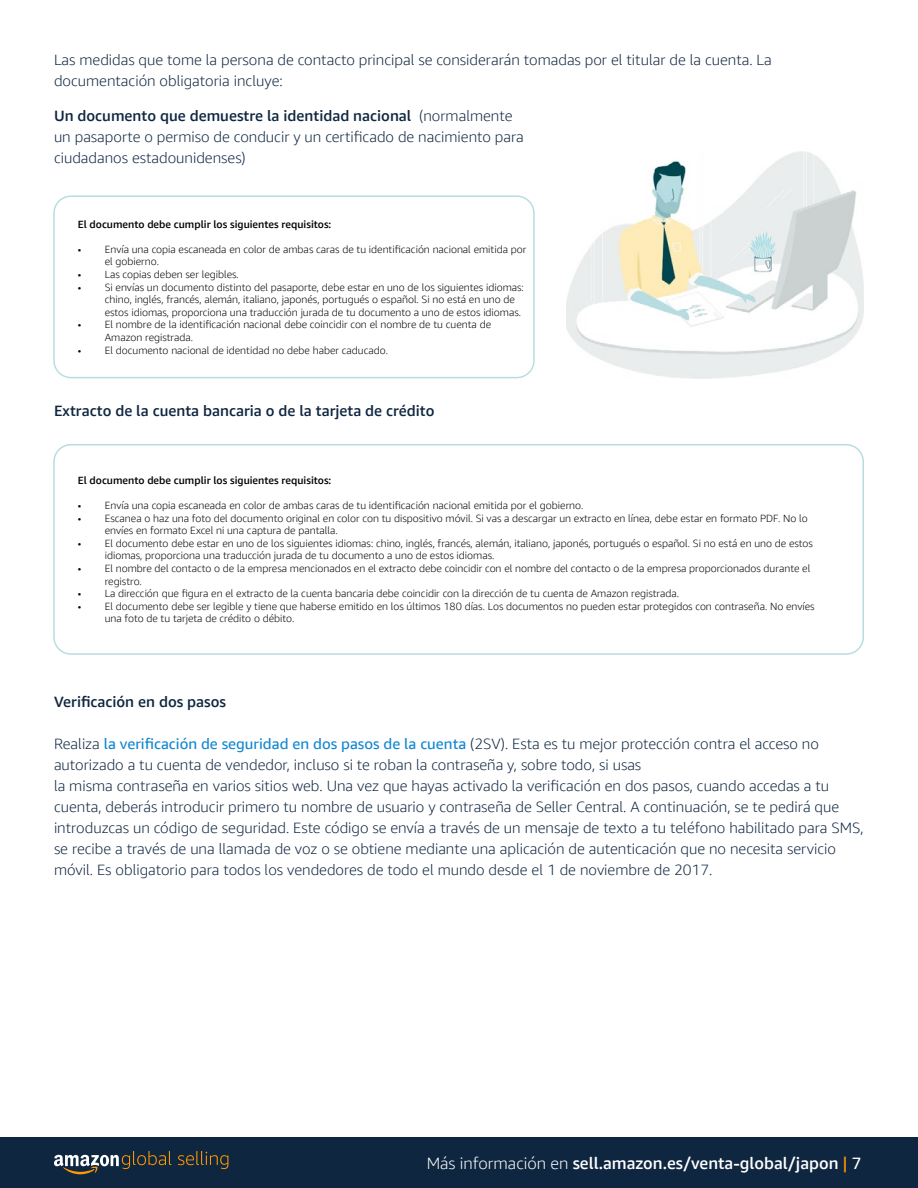
<style>
.page{position:relative;width:918px;height:1188px;background:#fff}
.page>*{position:absolute;margin:0;border:0;box-sizing:border-box;transform-origin:0 0}
.t1{font:500 16.5px "Amazon Ember Display";color:#fff}
.t2{font:300 15px/21px "Amazon Ember Display";color:#0f2640}
.t3{font:500 15px "Amazon Ember Display";color:#0f2640}
.t4{font:300 10.5px/12.6px "Amazon Ember Display";color:#000101}
.t5{font:500 10.5px "Amazon Ember Display";color:#000101}
.s1{font-weight:500}
.s2{font-weight:400;color:#0f86d1}
.s3{font-weight:300}
.s4{font-weight:400;color:#f90}
.s5{font-weight:400}
</style>
<div class="page">
<div style="left:0;top:1137px;width:918px;height:51px;background:#0f2640"></div>
<svg style="left:54px;top:1151px;width:174px;height:23px"></svg>
<img style="left:566px;top:151px;width:298px;height:227px">
<div style="left:53px;top:195px;width:482px;height:183px;border:2px solid #b8dde1;border-radius:17px"></div>
<div style="left:53px;top:444px;width:811px;height:211px;border:2px solid #b8dde1;border-radius:17px"></div>
<h2 class="t2" style="left:54px;top:49px;width:719px">Las medidas que tome la persona de contacto principal se considerarán tomadas por el titular de la cuenta. La documentación obligatoria incluye:</h2>
<h2 class="t2" style="left:54px;top:106px;width:471px"><span class="s1">Un documento que demuestre la identidad nacional</span> (normalmente un pasaporte o permiso de conducir y un certificado de nacimiento para ciudadanos estadounidenses)</h2>
<p class="t5" style="left:78px;top:217px;width:255px">El documento debe cumplir los siguientes requisitos:</p>
<p class="t4" style="left:105px;top:243px;width:423px;text-indent:-27px">• Envía una copia escaneada en color de ambas caras de tu identificación nacional emitida por el gobierno.</p>
<p class="t4" style="left:78px;top:268px;width:163px">• Las copias deben ser legibles.</p>
<p class="t4" style="left:105px;top:281px;width:421px;text-indent:-27px">• Si envías un documento distinto del pasaporte, debe estar en uno de los siguientes idiomas: chino, inglés, francés, alemán, italiano, japonés, portugués o español. Si no está en uno de estos idiomas, proporciona una traducción jurada de tu documento a uno de estos idiomas.</p>
<p class="t4" style="left:105px;top:319px;width:388px;text-indent:-27px">• El nombre de la identificación nacional debe coincidir con el nombre de tu cuenta de<br>Amazon registrada.</p>
<p class="t4" style="left:78px;top:344px;width:312px">• El documento nacional de identidad no debe haber caducado.</p>
<h2 class="t3" style="left:54px;top:402px;width:382px">Extracto de la cuenta bancaria o de la tarjeta de crédito</h2>
<p class="t5" style="left:78px;top:474px;width:255px">El documento debe cumplir los siguientes requisitos:</p>
<p class="t4" style="left:78px;top:499px;width:507px">• Envía una copia escaneada en color de ambas caras de tu identificación nacional emitida por el gobierno.</p>
<p class="t4" style="left:105px;top:512px;width:704px;text-indent:-27px">• Escanea o haz una foto del documento original en color con tu dispositivo móvil. Si vas a descargar un extracto en línea, debe estar en formato PDF. No lo envíes en formato Excel ni una captura de pantalla.</p>
<p class="t4" style="left:105px;top:537px;width:710px;text-indent:-27px">• El documento debe estar en uno de los siguientes idiomas: chino, inglés, francés, alemán, italiano, japonés, portugués o español. Si no está en uno de estos idiomas, proporciona una traducción jurada de tu documento a uno de estos idiomas.</p>
<p class="t4" style="left:105px;top:562px;width:707px;text-indent:-27px">• El nombre del contacto o de la empresa mencionados en el extracto debe coincidir con el nombre del contacto o de la empresa proporcionados durante el registro.</p>
<p class="t4" style="left:78px;top:587px;width:603px">• La dirección que figura en el extracto de la cuenta bancaria debe coincidir con la dirección de tu cuenta de Amazon registrada.</p>
<p class="t4" style="left:105px;top:600px;width:711px;text-indent:-27px">• El documento debe ser legible y tiene que haberse emitido en los últimos 180 días. Los documentos no pueden estar protegidos con contraseña. No envíes una foto de tu tarjeta de crédito o débito.</p>
<h2 class="t3" style="left:54px;top:692px;width:174px">Verificación en dos pasos</h2>
<p class="t2" style="left:54px;top:733px;width:811px">Realiza <span class="s2">la verificación de seguridad en dos pasos de la cuenta</span> (2SV). Esta es tu mejor protección contra el acceso no autorizado a tu cuenta de vendedor, incluso si te roban la contraseña y, sobre todo, si usas<br>la misma contraseña en varios sitios web. Una vez que hayas activado la verificación en dos pasos, cuando accedas a tu cuenta, deberás introducir primero tu nombre de usuario y contraseña de Seller Central. A continuación, se te pedirá que introduzcas un código de seguridad. Este código se envía a través de un mensaje de texto a tu teléfono habilitado para SMS, se recibe a través de una llamada de voz o se obtiene mediante una aplicación de autenticación que no necesita servicio móvil. Es obligatorio para todos los vendedores de todo el mundo desde el 1 de noviembre de 2017.</p>
<h1 class="t1" style="left:427px;top:1153px;width:436px"><span class="s3">Más información en</span> sell.amazon.es/venta-global/japon <span class="s4">|</span> <span class="s5">7</span></h1>
</div>
